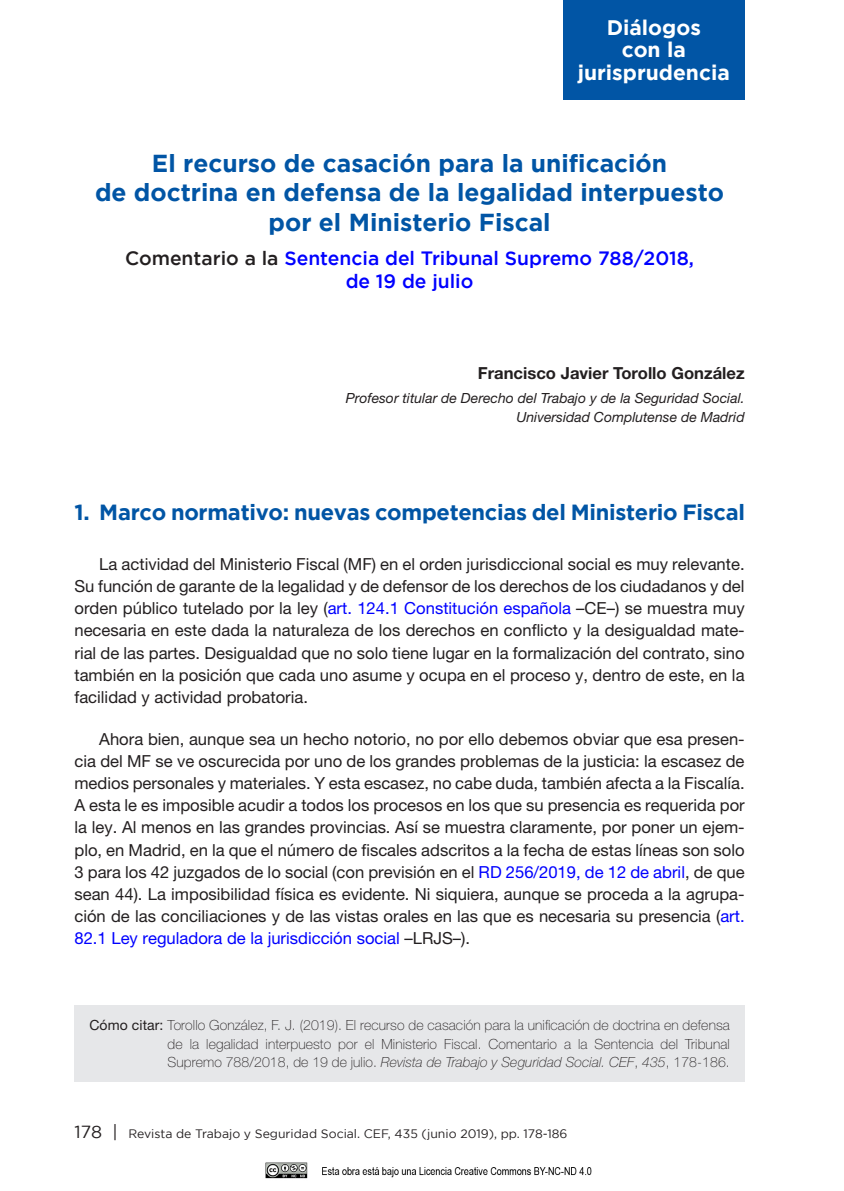
<style>
.page{position:relative;width:844px;height:1191px;background:#fff}
.page>*{position:absolute;margin:0;border:0;box-sizing:border-box;transform-origin:0 0}
.t1{font:700 24.5px/29.8px "Gotham";color:#0155a5;text-align:center}
.t2{font:700 21.88px "Gotham";letter-spacing:-.015em;color:#0155a5}
.t3{font:700 21px/22.8px "Gotham";color:#fff;text-align:center}
.t4{font:500 19.25px/23.6px "Gotham";color:#00f;text-align:center}
.t5{font:16.62px/22.2px "Helvetica Neue LT Std";color:#231f20;text-align:justify}
.t6{font:700 16.62px "Helvetica Neue LT Std";color:#231f20}
.t7{font:100 14px/18.4px "Helvetica Neue LT Std";letter-spacing:.005em;color:#231f20;text-align:justify}
.t8{font:italic 14px/19.2px "Helvetica Neue LT Std";color:#231f20;text-align:right}
.t9{font:12.25px "Gotham";color:#231f20}
.s1{color:#231f20}
.s2{color:#00f}
.s3{font-weight:400}
.s4{font-style:italic}
.s5{font-size:17.5px}
</style>
<div class="page">
<img style="left:265px;top:1162px;width:327px;height:17px">
<div style="left:562px;top:0;width:182px;height:99px;background:#0155a5"></div>
<div style="left:74px;top:1005px;width:670px;height:76px;background:#e6e7e9"></div>
<p class="t3" style="left:577px;top:15px;width:154px">Diálogos<br>con la jurisprudencia</p>
<h1 class="t1" style="left:95px;top:147px;width:630px">El recurso de casación para la unificación<br>de doctrina en defensa de la legalidad interpuesto por el Ministerio Fiscal</h1>
<p class="t4" style="left:125px;top:246px;width:570px"><span class="s1">Comentario a la</span> Sentencia del Tribunal Supremo 788/2018, de 19 de julio</p>
<p class="t6" style="left:478px;top:363px;width:268px">Francisco Javier Torollo González</p>
<p class="t8" style="left:345px;top:388px;width:400px">Profesor titular de Derecho del Trabajo y de la Seguridad Social.<br>Universidad Complutense de Madrid</p>
<h2 class="t2" style="left:74px;top:500px;width:672px">1. Marco normativo: nuevas competencias del Ministerio Fiscal</h2>
<p class="t5" style="left:74px;top:552px;width:671px;text-indent:25px">La actividad del Ministerio Fiscal (MF) en el orden jurisdiccional social es muy relevante.<br>Su función de garante de la legalidad y de defensor de los derechos de los ciudadanos y del orden público tutelado por la ley (<span class="s2">art. 124.1 Constitución española</span> –CE–) se muestra muy necesaria en este dada la naturaleza de los derechos en conflicto y la desigualdad mate&shy;rial de las partes. Desigualdad que no solo tiene lugar en la formalización del contrato, sino también en la posición que cada uno asume y ocupa en el proceso y, dentro de este, en la facilidad y actividad probatoria.</p>
<p class="t5" style="left:74px;top:727px;width:671px;text-indent:25px">Ahora bien, aunque sea un hecho notorio, no por ello debemos obviar que esa presen&shy;cia del MF se ve oscurecida por uno de los grandes problemas de la justicia: la escasez de medios personales y materiales. Y esta escasez, no cabe duda, también afecta a la Fiscalía.<br>A esta le es imposible acudir a todos los procesos en los que su presencia es requerida por la ley. Al menos en las grandes provincias. Así se muestra claramente, por poner un ejem&shy;plo, en Madrid, en la que el número de fiscales adscritos a la fecha de estas líneas son solo 3 para los 42 juzgados de lo social (con previsión en el <span class="s2">RD 256/2019, de 12 de abril</span>, de que sean 44). La imposibilidad física es evidente. Ni siquiera, aunque se proceda a la agrupa&shy;ción de las conciliaciones y de las vistas orales en las que es necesaria su presencia (<span class="s2">art.<br>82.1 Ley reguladora de la jurisdicción social</span> –LRJS–).</p>
<p class="t7" style="left:167px;top:1016px;width:563px;text-indent:-78px"><span class="s3">Cómo citar:</span> Torollo González, F. J. (2019). El recurso de casación para la unificación de doctrina en defensa de la legalidad interpuesto por el Ministerio Fiscal. Comentario a la Sentencia del Tribunal Supremo 788/2018, de 19 de julio. <span class="s4">Revista de Trabajo y Seguridad Social. CEF</span>, <span class="s4">435</span>, 178-186.</p>
<p class="t9" style="left:74px;top:1127px;width:494px"><span class="s5">178 |</span> Revista de Trabajo y Seguridad Social. CEF, 435 (junio 2019), pp. 178-186</p>
</div>
